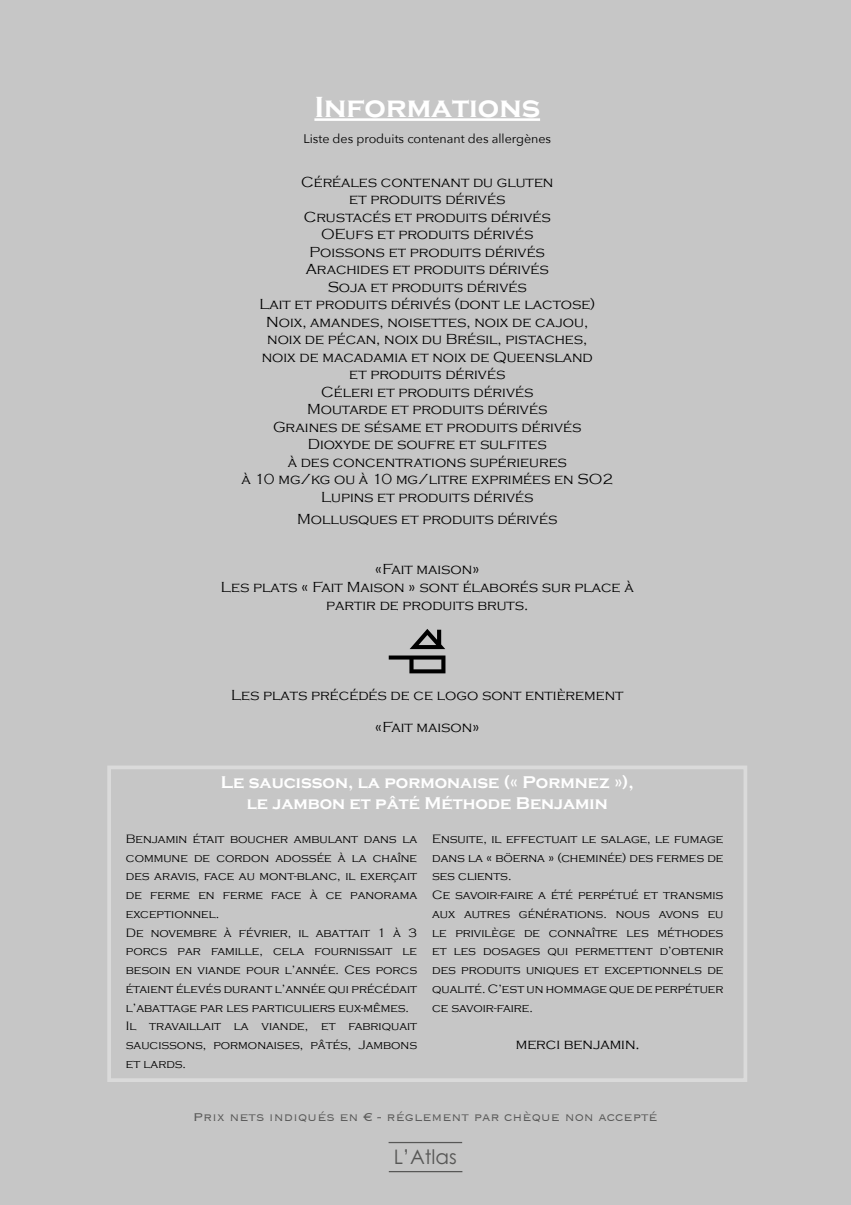
<style>
.page{position:relative;width:851px;height:1205px;background:#fff}
.page>*{position:absolute;margin:0;border:0;box-sizing:border-box;transform-origin:0 0}
.t1{font:700 30px "Copperplate Gothic";color:#fff}
.t2{font:20px "Century Gothic Std";color:#575756}
.t3{font:700 17.5px/21px "Copperplate Gothic";color:#fff;text-align:center}
.t4{font:300 15px/17.5px "Copperplate Gothic";color:#000;text-align:center}
.t5{font:300 15px "Copperplate";color:#575756}
.t6{font:300 12.5px/18.8px "Copperplate Gothic";color:#000}
.t7{font:12.5px "Avenir Next";color:#000}
</style>
<div class="page">
<div style="left:0;top:0;width:850px;height:1205px;background:#c6c6c6"></div>
<hr style="left:388px;top:1142px;width:74px;height:1px;background:#575756">
<hr style="left:389px;top:1171px;width:73px;height:1px;background:#575756">
<hr style="left:314px;top:118px;width:226px;height:3px;background:#fff">
<div style="left:107px;top:765px;width:640px;height:317px;border:4px solid #dadada"></div>
<svg style="left:388px;top:655px;width:57px;height:18px"></svg>
<svg style="left:409px;top:629px;width:36px;height:20px"></svg>
<h1 class="t1" style="left:314px;top:90px;width:227px">Informations</h1>
<p class="t7" style="left:303px;top:128px;width:249px">Liste des produits contenant des allergènes</p>
<p class="t4" style="left:241px;top:173px;width:373px">Céréales contenant du gluten<br>et produits dérivés<br>Crustacés et produits dérivés<br>OEufs et produits dérivés<br>Poissons et produits dérivés<br>Arachides et produits dérivés<br>Soja et produits dérivés<br>Lait et produits dérivés (dont le lactose)<br>Noix, amandes, noisettes, noix de cajou,<br>noix de pécan, noix du Brésil, pistaches,<br>noix de macadamia et noix de Queensland<br>et produits dérivés<br>Céleri et produits dérivés<br>Moutarde et produits dérivés<br>Graines de sésame et produits dérivés<br>Dioxyde de soufre et sulfites<br>à des concentrations supérieures<br>à 10 mg/kg ou à 10 mg/litre exprimées en SO2<br>Lupins et produits dérivés</p>
<p class="t4" style="left:297px;top:511px;width:262px">Mollusques et produits dérivés</p>
<p class="t4" style="left:221px;top:560px;width:414px;line-height:18px">«Fait maison»<br>Les plats « Fait Maison » sont élaborés sur place à partir de produits bruts.</p>
<p class="t4" style="left:231px;top:680px;width:394px;line-height:31.2px">Les plats précédés de ce logo sont entièrement «Fait maison»</p>
<h3 class="t3" style="left:221px;top:772px;width:414px">Le saucisson, la pormonaise (« Pormnez »), le jambon et pâté Méthode Benjamin</h3>
<p class="t6" style="left:126px;top:829px;width:293px">Benjamin était boucher ambulant dans la commune de cordon adossée à la chaîne des aravis, face au mont-blanc, il exerçait de ferme en ferme face à ce panorama exceptionnel.<br>De novembre à février, il abattait 1 à 3 porcs par famille, cela fournissait le besoin en viande pour l’année. Ces porcs étaient élevés durant l’année qui précédait l’abattage par les particuliers eux-mêmes.<br>Il travaillait la viande, et fabriquait saucissons, pormonaises, pâtés, Jambons et lards.</p>
<p class="t6" style="left:432px;top:829px;width:293px">Ensuite, il effectuait le salage, le fumage dans la « böerna » (cheminée) des fermes de ses clients.<br>Ce savoir-faire a été perpétué et transmis aux autres générations. nous avons eu le privilège de connaître les méthodes et les dosages qui permettent d’obtenir des produits uniques et exceptionnels de qualité. C’est un hommage que de perpétuer ce savoir-faire.</p>
<p class="t4" style="left:515px;top:1036px;width:125px">merci benjamin.</p>
<p class="t5" style="left:193px;top:1107px;width:466px">Prix nets indiqués en € - réglement par chèque non accepté</p>
<h2 class="t2" style="left:393px;top:1145px;width:65px">L’Atlas</h2>
</div>
